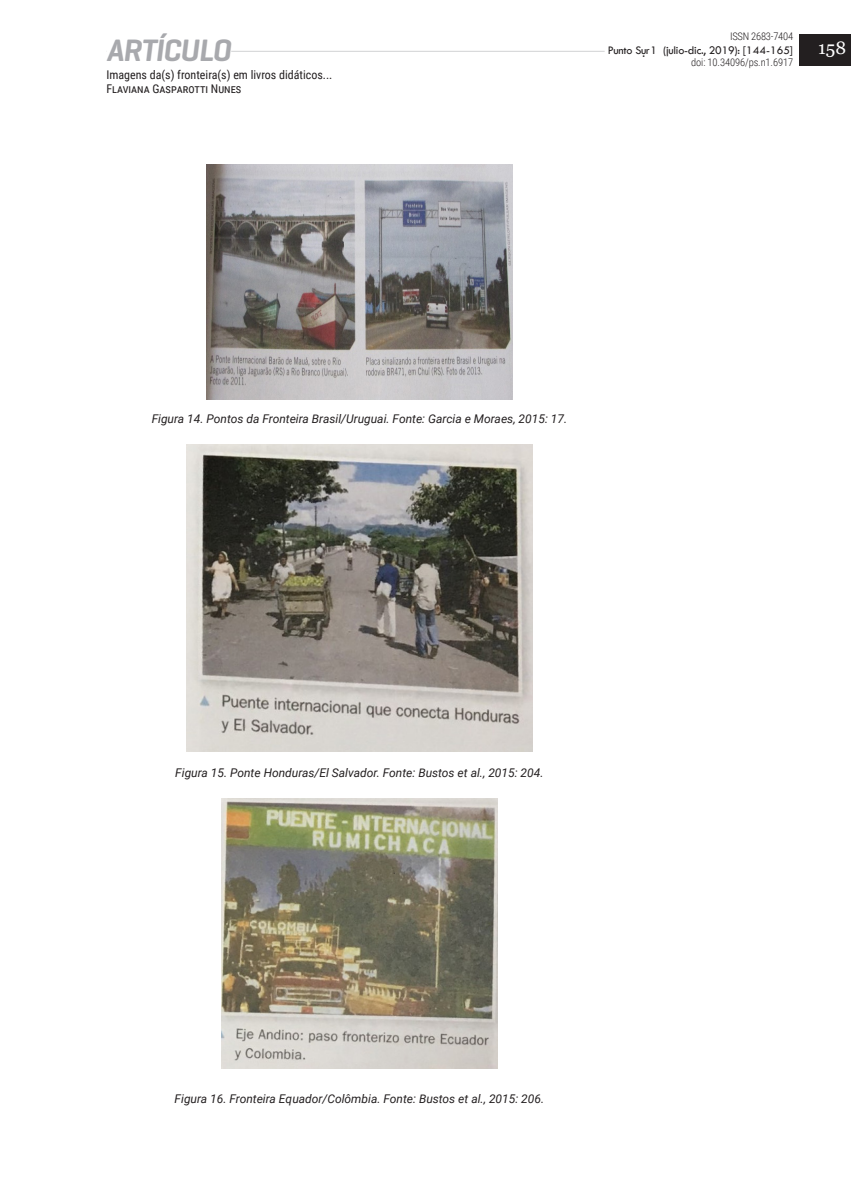
<style>
.page{position:relative;width:851px;height:1191px;background:#fff}
.page>*{position:absolute;margin:0;border:0;box-sizing:border-box;transform-origin:0 0}
.t1{font:italic 600 31.5px "Geogrotesque";letter-spacing:-.03em;color:#a8a9ad}
.t2{font:18px "Georgia";color:#fff}
.imagen-epigrafe{font:italic 12px "Roboto";color:#231f20}
.t3{font:12px/14.4px "Roboto Condensed";color:#231f20}
.t4{font:12px "Tw Cen";letter-spacing:-.02em;color:#231f20}
.t5{font:300 10.5px "Roboto Condensed";letter-spacing:-.01em;color:#231f20}
</style>
<div class="page">
<hr style="left:106px;top:51px;width:546px;height:1px;background:#d1d2d4">
<div style="left:799px;top:35px;width:51px;height:31px;background:#231f20"></div>
<div style="left:604px;top:43px;width:38px;height:15px;background:#fff"></div>
<hr style="left:642px;top:46px;width:3px;height:15px;background:#fff">
<div style="left:645px;top:43px;width:148px;height:15px;background:#fff"></div>
<div style="left:106px;top:35px;width:125px;height:26px;background:#fff"></div>
<img style="left:206px;top:165px;width:306px;height:234px">
<img style="left:187px;top:444px;width:345px;height:307px">
<img style="left:222px;top:798px;width:275px;height:270px">
<h1 class="t1" style="left:106px;top:31px;width:126px">ARTÍCULO</h1>
<p class="t3" style="left:106px;top:67px;width:227px">Imagens da(s) fronteira(s) em livros didáticos...<br>Flaviana Gasparotti Nunes</p>
<p class="t5" style="left:730px;top:29px;width:65px">ISSN 2683-7404</p>
<p class="t4" style="left:607px;top:43px;width:187px">Punto Su.r1 (julio-dic., 2019): [144-165]</p>
<p class="t5" style="left:691px;top:55px;width:103px">doi: 10.34096/ps.n1.6917</p>
<h2 class="t2" style="left:818px;top:35px;width:29px">158</h2>
<p class="imagen-epigrafe" style="left:152px;top:410px;width:417px">Figura 14. Pontos da Fronteira Brasil/Uruguai. Fonte: Garcia e Moraes, 2015: 17.</p>
<p class="imagen-epigrafe" style="left:175px;top:764px;width:369px">Figura 15. Ponte Honduras/El Salvador. Fonte: Bustos et al., 2015: 204.</p>
<p class="imagen-epigrafe" style="left:175px;top:1090px;width:371px">Figura 16. Fronteira Equador/Colômbia. Fonte: Bustos et al., 2015: 206.</p>
</div>
